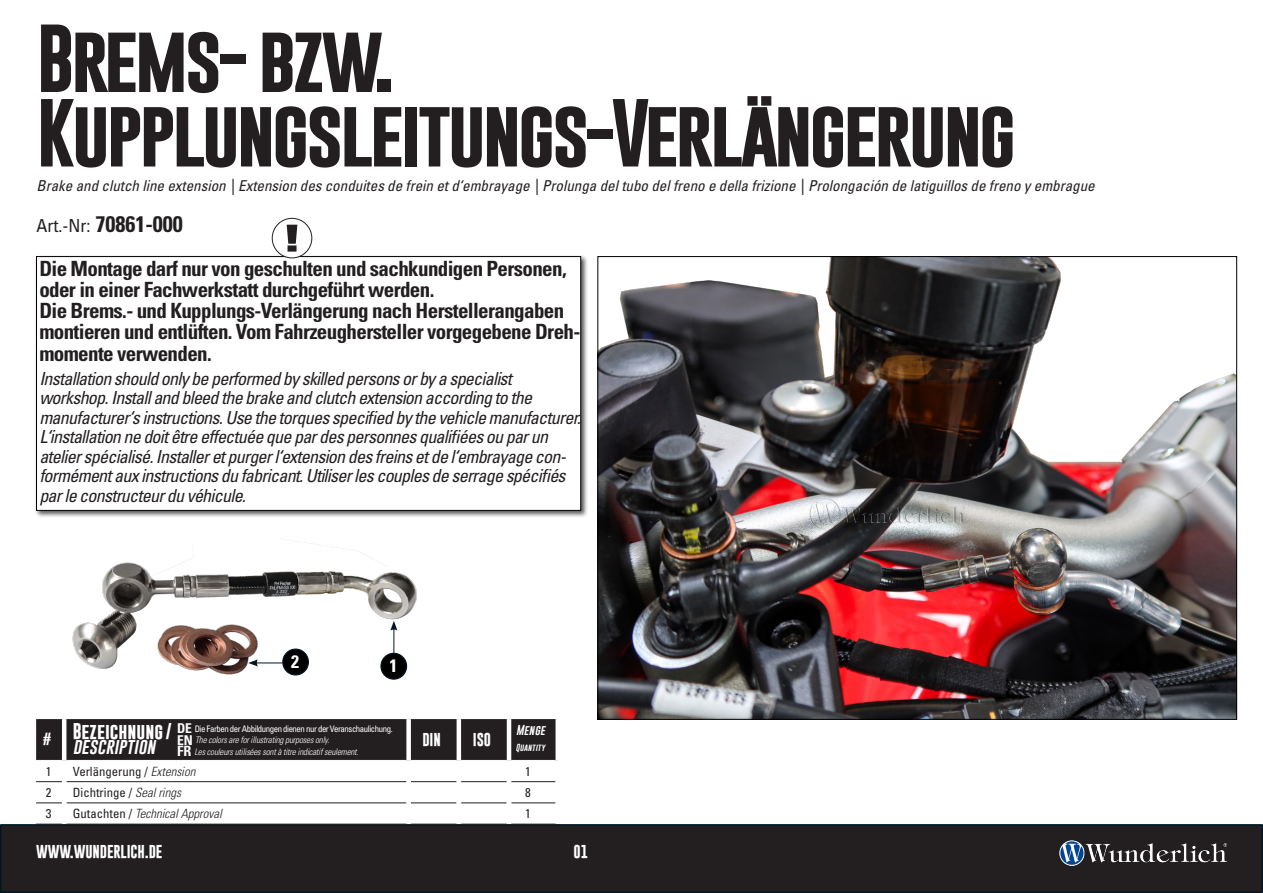
<style>
.page{position:relative;width:1263px;height:893px;background:#fff}
.page>*{position:absolute;margin:0;border:0;box-sizing:border-box;transform-origin:0 0}
.t1{font:700 69px "Gobold";letter-spacing:-.05em;color:#231f20}
.t2{font:700 condensed 22.5px "Univers LT Std";color:#231f20}
.t3{font:700 condensed 21px/21.3px "Univers LT Std";letter-spacing:-.03em;color:#231f20}
.t4{font:italic condensed 18px/19.5px "Univers LT Std";letter-spacing:-.04em;color:#231f20}
.BU{font:700 condensed 18px "Univers LT Std";color:#fff}
.t5{font:700 16.5px/15.3px "Gobold";color:#fff}
.t6{font:italic condensed 15px "Univers LT Std";color:#231f20}
.BU-2{font:700 13.5px "Gobold";letter-spacing:-.01em;color:#fff}
.t7{font:condensed 12.75px "Univers LT Std";color:#231f20}
.t8{font:italic 300 condensed 12.75px "Univers LT Std";color:#231f20}
.t9{font:700 12.75px "Gobold";color:#fff}
.t10{font:italic 10.5px "Gobold";color:#fff}
.t11{font:italic 300 condensed 9px "Univers LT Std";letter-spacing:-.02em;color:#fff}
.t12{font:condensed 9px "Univers LT Std";letter-spacing:-.05em;color:#fff}
.t13{font:italic 7.5px "Gobold";color:#fff}
.s1{font-weight:400;font-size:18px}
.s2{font-weight:400;font-style:italic}
.s3{font-weight:700;font-size:13.5px}
.s4{font-weight:700;font-style:normal;font-size:13.5px}
.s5{font-weight:700;font-style:normal;font-size:14.25px}
.s6{font-weight:300;font-style:italic}
.s7{font-weight:400;font-style:normal}
</style>
<div class="page">
<div style="left:1px;top:825px;width:1261px;height:67px;background:#231f20"></div>
<div style="left:0;top:824px;width:1263px;height:69px;border:2px solid #011622"></div>
<img style="left:1056px;top:824px;width:207px;height:66px">
<img style="left:66px;top:539px;width:381px;height:244px">
<div style="left:36px;top:719px;width:519px;height:42px;background:#231f20"></div>
<hr style="left:66px;top:760px;width:340px;height:1px;background:#fff">
<hr style="left:411px;top:760px;width:46px;height:1px;background:#fff">
<hr style="left:461px;top:760px;width:46px;height:1px;background:#fff">
<hr style="left:511px;top:760px;width:44px;height:1px;background:#fff">
<hr style="left:62px;top:719px;width:4px;height:41px;background:#fff">
<div style="left:406px;top:719px;width:5px;height:41px;background:#fff"></div>
<hr style="left:457px;top:719px;width:4px;height:41px;background:#fff">
<hr style="left:507px;top:719px;width:4px;height:41px;background:#fff">
<svg style="left:36px;top:781px;width:26px;height:1px"></svg>
<hr style="left:66px;top:781px;width:340px;height:1px;background:#231f20">
<hr style="left:411px;top:781px;width:46px;height:1px;background:#231f20">
<hr style="left:461px;top:781px;width:46px;height:1px;background:#231f20">
<hr style="left:511px;top:781px;width:44px;height:1px;background:#231f20">
<svg style="left:36px;top:803px;width:26px;height:1px"></svg>
<hr style="left:66px;top:803px;width:340px;height:1px;background:#231f20">
<hr style="left:411px;top:803px;width:46px;height:1px;background:#231f20">
<hr style="left:461px;top:803px;width:46px;height:1px;background:#231f20">
<hr style="left:511px;top:803px;width:44px;height:1px;background:#231f20">
<svg style="left:36px;top:824px;width:28px;height:1px"></svg>
<hr style="left:409px;top:824px;width:50px;height:1px;background:#231f20">
<hr style="left:459px;top:824px;width:50px;height:1px;background:#231f20">
<hr style="left:509px;top:824px;width:51px;height:1px;background:#231f20">
<hr style="left:64px;top:824px;width:345px;height:1px;background:#231f20">
<hr style="left:62px;top:760px;width:4px;height:22px;background:#fff">
<div style="left:406px;top:760px;width:5px;height:22px;background:#fff"></div>
<hr style="left:457px;top:760px;width:4px;height:22px;background:#fff">
<hr style="left:507px;top:760px;width:4px;height:22px;background:#fff">
<div style="left:406px;top:782px;width:5px;height:21px;background:#fff"></div>
<img style="left:599px;top:258px;width:636px;height:460px">
<div style="left:34px;top:254px;width:554px;height:265px;background:#231f20;opacity:.75"></div>
<div style="left:36px;top:256px;width:545px;height:255px;background:#fff;border:1px solid #000"></div>
<div style="left:381px;top:653px;width:26px;height:26px;background:#000;border-radius:50%"></div>
<div style="left:380px;top:653px;width:27px;height:27px;border:1px solid #011622;border-radius:50%"></div>
<svg style="left:390px;top:621px;width:7px;height:34px"></svg>
<img style="left:809px;top:498px;width:157px;height:31px">
<div style="left:283px;top:649px;width:25px;height:26px;background:#000;border-radius:50%"></div>
<div style="left:282px;top:648px;width:27px;height:27px;border:1px solid #011622;border-radius:50%"></div>
<svg style="left:248px;top:659px;width:34px;height:7px"></svg>
<div style="left:272px;top:218px;width:40px;height:40px;background:#fff;border-radius:50%"></div>
<div style="left:272px;top:218px;width:40px;height:40px;border:1px solid #231f20;border-radius:50%"></div>
<svg style="left:287px;top:225px;width:10px;height:27px"></svg>
<p class="t1" style="left:37px;top:13px;width:360px">Brems- bzw.</p>
<p class="t1" style="left:37px;top:88px;width:981px">Kupplungsleitungs-Verlängerung</p>
<p class="t6" style="left:37px;top:176px;width:1060px">Brake and clutch line extension | Extension des conduites de frein et d‘embrayage | Prolunga del tubo del freno e della frizione | Prolongación de latiguillos de freno y embrague</p>
<p class="t2" style="left:37px;top:210px;width:148px"><span class="s1">Art.-Nr:</span> 70861-000</p>
<p class="t3" style="left:39px;top:258px;width:529px">Die Montage darf nur von geschulten und sachkundigen Personen, oder in einer Fachwerkstatt durchgeführt werden.</p>
<p class="t3" style="left:39px;top:300px;width:542px">Die Brems.- und Kupplungs-Verlängerung nach Herstellerangaben montieren und entlüften. Vom Fahrzeughersteller vorgegebene Dreh&shy;momente verwenden.</p>
<p class="t4" style="left:39px;top:368px;width:543px">Installation should only be performed by skilled persons or by a specialist workshop. Install and bleed the brake and clutch extension according to the manufacturer‘s instructions. Use the torques specified by the vehicle manufacturer.</p>
<p class="t4" style="left:39px;top:427px;width:528px">L‘installation ne doit être effectuée que par des personnes qualifiées ou par un atelier spécialisé. Installer et purger l‘extension des freins et de l‘embrayage con&shy;formément aux instructions du fabricant. Utiliser les couples de serrage spécifiés par le constructeur du véhicule.</p>
<p class="BU" style="left:291px;top:650px;width:9px">2</p>
<p class="BU" style="left:389px;top:655px;width:9px">1</p>
<p class="t9" style="left:43px;top:730px;width:10px">#</p>
<p class="t5" style="left:73px;top:724px;width:101px">Bezeichnung/ <span class="s2">description</span></p>
<p class="BU-2" style="left:422px;top:730px;width:20px">DIN</p>
<p class="BU-2" style="left:473px;top:730px;width:20px">ISO</p>
<p class="t12" style="left:177px;top:723px;width:217px"><span class="s3">DE</span> Die Farben der Abbildungen dienen nur der Veranschaulichung.</p>
<p class="t11" style="left:177px;top:735px;width:154px"><span class="s4">EN</span> The colors are for illustrating purposes only.</p>
<p class="t11" style="left:177px;top:746px;width:183px"><span class="s5">FR</span> Les couleurs utilisées sont à titre indicatif seulement.</p>
<p class="t10" style="left:516px;top:723px;width:33px">Menge</p>
<p class="t13" style="left:516px;top:742px;width:32px">Quantity</p>
<p class="t7" style="left:46px;top:763px;width:7px">1</p>
<p class="t7" style="left:73px;top:763px;width:124px">Verlängerung / <span class="s6">Extension</span></p>
<p class="t7" style="left:525px;top:763px;width:7px">1</p>
<p class="t7" style="left:46px;top:784px;width:7px">2</p>
<p class="t7" style="left:73px;top:784px;width:110px">Dichtringe / <span class="s6">Seal rings</span></p>
<p class="t7" style="left:525px;top:784px;width:7px">8</p>
<p class="t7" style="left:46px;top:805px;width:7px">3</p>
<p class="t8" style="left:73px;top:806px;width:151px"><span class="s7">Gutachten /</span> Technical Approval</p>
<p class="t7" style="left:525px;top:805px;width:7px">1</p>
<p class="BU-2" style="left:36px;top:843px;width:128px">WWW.WUNDERLICH.DE</p>
<p class="BU-2" style="left:574px;top:843px;width:16px">01</p>
</div>
